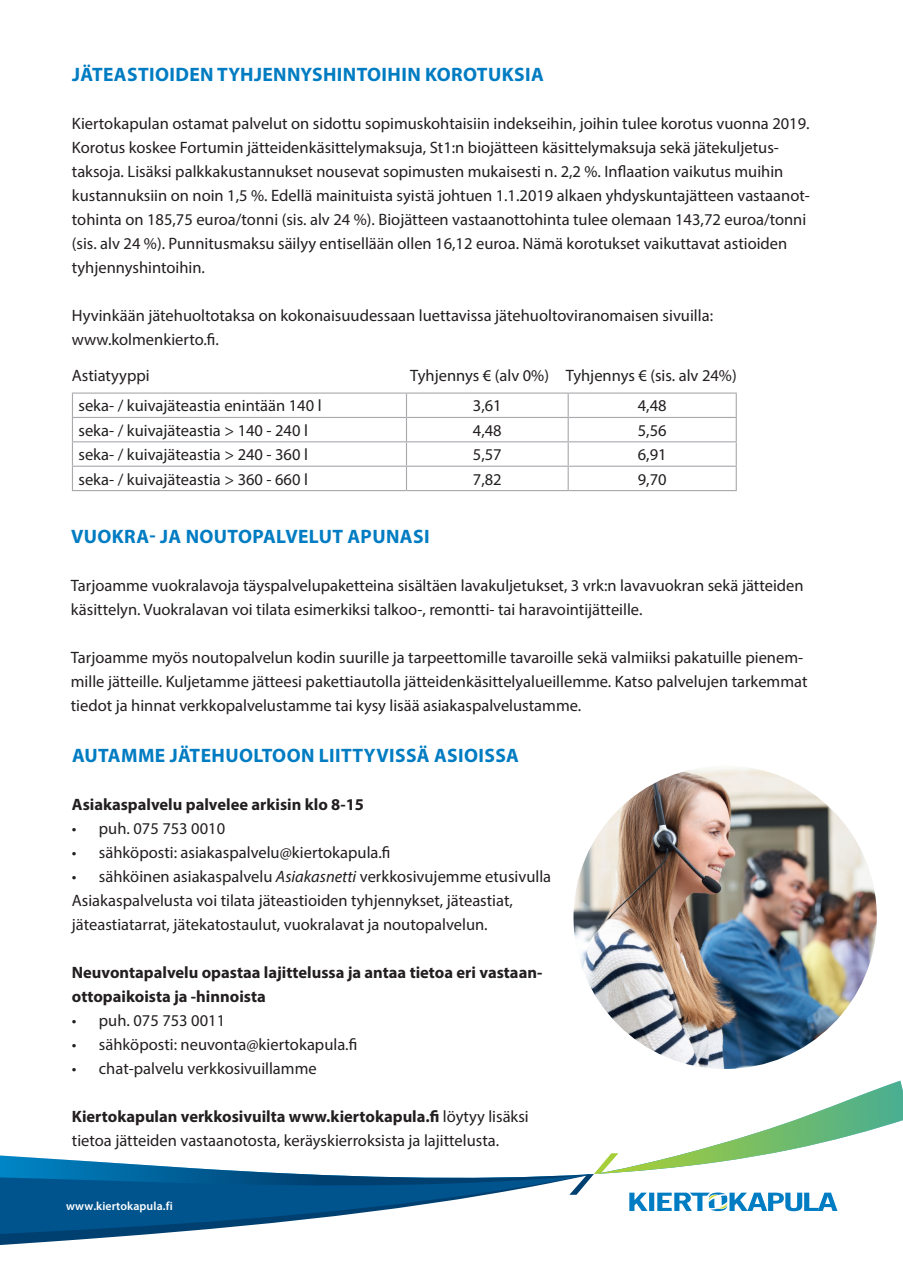
<style>
.page{position:relative;width:903px;height:1274px;background:#fff}
.page>*{position:absolute;margin:0;border:0;box-sizing:border-box;transform-origin:0 0}
.t1{font:700 19.5px "Myriad Pro";letter-spacing:.02em;color:#007cc2}
.t2{font:16.5px/24px "Myriad Pro";color:#231f20}
.t3{font:700 16.5px/24px "Myriad Pro";color:#231f20}
.t4{font:600 11.85px "Myriad Pro";letter-spacing:.01em;color:#fff}
.s1{font-style:italic}
.s2{font-weight:700}
</style>
<div class="page">
<svg style="left:0;top:1160px;width:569px;height:85px"></svg>
<svg style="left:569px;top:1081px;width:334px;height:131px"></svg>
<img style="left:573px;top:766px;width:304px;height:303px;border-radius:152px">
<hr style="left:72px;top:393px;width:334px;height:1px;background:#a8a9ad">
<hr style="left:406px;top:393px;width:162px;height:1px;background:#a8a9ad">
<hr style="left:568px;top:393px;width:169px;height:1px;background:#a8a9ad">
<hr style="left:567px;top:394px;width:2px;height:23px;background:#a8a9ad">
<hr style="left:735px;top:394px;width:2px;height:23px;background:#a8a9ad">
<hr style="left:72px;top:417px;width:334px;height:1px;background:#a8a9ad">
<hr style="left:406px;top:417px;width:162px;height:1px;background:#a8a9ad">
<hr style="left:568px;top:417px;width:169px;height:1px;background:#a8a9ad">
<hr style="left:567px;top:418px;width:2px;height:23px;background:#a8a9ad">
<hr style="left:735px;top:418px;width:2px;height:23px;background:#a8a9ad">
<hr style="left:72px;top:441px;width:334px;height:1px;background:#a8a9ad">
<hr style="left:406px;top:441px;width:162px;height:1px;background:#a8a9ad">
<hr style="left:568px;top:441px;width:169px;height:1px;background:#a8a9ad">
<hr style="left:567px;top:442px;width:2px;height:24px;background:#a8a9ad">
<hr style="left:735px;top:442px;width:2px;height:24px;background:#a8a9ad">
<hr style="left:72px;top:466px;width:334px;height:1px;background:#a8a9ad">
<svg style="left:72px;top:394px;width:1px;height:96px"></svg>
<hr style="left:406px;top:466px;width:162px;height:1px;background:#a8a9ad">
<svg style="left:406px;top:394px;width:1px;height:96px"></svg>
<hr style="left:568px;top:466px;width:169px;height:1px;background:#a8a9ad">
<hr style="left:567px;top:467px;width:2px;height:23px;background:#a8a9ad">
<hr style="left:735px;top:467px;width:2px;height:23px;background:#a8a9ad">
<hr style="left:72px;top:490px;width:334px;height:1px;background:#a8a9ad">
<hr style="left:406px;top:490px;width:162px;height:1px;background:#a8a9ad">
<hr style="left:568px;top:490px;width:169px;height:1px;background:#a8a9ad">
<p class="t1" style="left:72px;top:62px;width:473px">JÄTEASTIOIDEN TYHJENNYSHINTOIHIN KOROTUKSIA</p>
<p class="t2" style="left:72px;top:111px;width:739px">Kiertokapulan ostamat palvelut on sidottu sopimuskohtaisiin indekseihin, joihin tulee korotus vuonna 2019.<br>Korotus koskee Fortumin jätteidenkäsittelymaksuja, St1:n biojätteen käsittelymaksuja sekä jätekuljetus&shy;taksoja. Lisäksi palkkakustannukset nousevat sopimusten mukaisesti n. 2,2 %. Inflaation vaikutus muihin kustannuksiin on noin 1,5 %. Edellä mainituista syistä johtuen 1.1.2019 alkaen yhdyskuntajätteen vastaanot&shy;tohinta on 185,75 euroa/tonni (sis. alv 24 %). Biojätteen vastaanottohinta tulee olemaan 143,72 euroa/tonni (sis. alv 24 %). Punnitusmaksu säilyy entisellään ollen 16,12 euroa. Nämä korotukset vaikuttavat astioiden tyhjennyshintoihin.</p>
<p class="t2" style="left:72px;top:303px;width:643px">Hyvinkään jätehuoltotaksa on kokonaisuudessaan luettavissa jätehuoltoviranomaisen sivuilla: www.kolmenkierto.fi.</p>
<p class="t2" style="left:72px;top:363px;width:79px">Astiatyyppi</p>
<p class="t2" style="left:410px;top:363px;width:328px">Tyhjennys € (alv 0%) Tyhjennys € (sis. alv 24%)</p>
<p class="t2" style="left:78px;top:394px;width:245px">seka- / kuivajäteastia enintään 140 l</p>
<p class="t2" style="left:473px;top:394px;width:30px">3,61</p>
<p class="t2" style="left:638px;top:394px;width:30px">4,48</p>
<p class="t2" style="left:78px;top:418px;width:231px">seka- / kuivajäteastia &gt; 140 - 240 l</p>
<p class="t2" style="left:473px;top:418px;width:30px">4,48</p>
<p class="t2" style="left:638px;top:418px;width:30px">5,56</p>
<p class="t2" style="left:78px;top:442px;width:231px">seka- / kuivajäteastia &gt; 240 - 360 l</p>
<p class="t2" style="left:473px;top:442px;width:30px">5,57</p>
<p class="t2" style="left:638px;top:442px;width:30px">6,91</p>
<p class="t2" style="left:78px;top:467px;width:231px">seka- / kuivajäteastia &gt; 360 - 660 l</p>
<p class="t2" style="left:473px;top:467px;width:30px">7,82</p>
<p class="t2" style="left:638px;top:467px;width:30px">9,70</p>
<p class="t1" style="left:71px;top:524px;width:360px">VUOKRA- JA NOUTOPALVELUT APUNASI</p>
<p class="t2" style="left:71px;top:573px;width:734px">Tarjoamme vuokralavoja täyspalvelupaketteina sisältäen lavakuljetukset, 3 vrk:n lavavuokran sekä jätteiden käsittelyn. Vuokralavan voi tilata esimerkiksi talkoo-, remontti- tai haravointijätteille.</p>
<p class="t2" style="left:71px;top:645px;width:738px">Tarjoamme myös noutopalvelun kodin suurille ja tarpeettomille tavaroille sekä valmiiksi pakatuille pienem&shy;mille jätteille. Kuljetamme jätteesi pakettiautolla jätteidenkäsittelyalueillemme. Katso palvelujen tarkemmat tiedot ja hinnat verkkopalvelustamme tai kysy lisää asiakaspalvelustamme.</p>
<p class="t1" style="left:72px;top:743px;width:448px">AUTAMME JÄTEHUOLTOON LIITTYVISSÄ ASIOISSA</p>
<p class="t3" style="left:72px;top:792px;width:294px">Asiakaspalvelu palvelee arkisin klo 8-15</p>
<p class="t2" style="left:72px;top:816px;width:155px">• puh. 075 753 0010</p>
<p class="t2" style="left:72px;top:840px;width:320px">• sähköposti: asiakaspalvelu@kiertokapula.fi</p>
<p class="t2" style="left:72px;top:864px;width:481px">• sähköinen asiakaspalvelu <span class="s1">Asiakasnetti</span> verkkosivujemme etusivulla<br>Asiakaspalvelusta voi tilata jäteastioiden tyhjennykset, jäteastiat, jäteastiatarrat, jätekatostaulut, vuokralavat ja noutopalvelun.</p>
<p class="t3" style="left:72px;top:960px;width:472px">Neuvontapalvelu opastaa lajittelussa ja antaa tietoa eri vastaan&shy;ottopaikoista ja -hinnoista</p>
<p class="t2" style="left:72px;top:1008px;width:155px">• puh. 075 753 0011</p>
<p class="t2" style="left:72px;top:1032px;width:287px">• sähköposti: neuvonta@kiertokapula.fi</p>
<p class="t2" style="left:72px;top:1056px;width:246px">• chat-palvelu verkkosivuillamme</p>
<p class="t2" style="left:72px;top:1104px;width:458px"><span class="s2">Kiertokapulan verkkosivuilta www.kiertokapula.fi</span> löytyy lisäksi tietoa jätteiden vastaanotosta, keräyskierroksista ja lajittelusta.</p>
<p class="t4" style="left:66px;top:1198px;width:108px">www.kiertokapula.fi</p>
</div>
